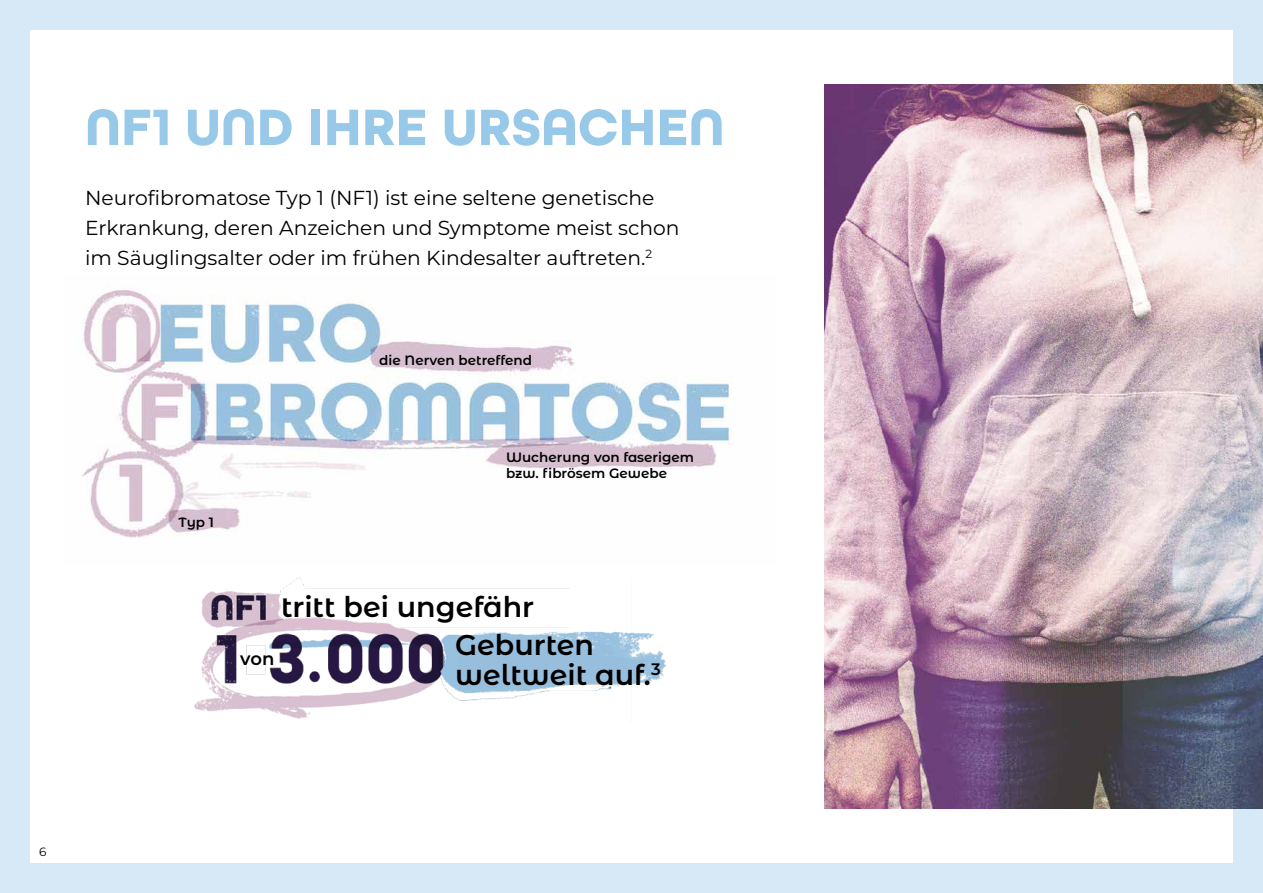
<style>
.page{position:relative;width:1263px;height:893px;background:#fff}
.page>*{position:absolute;margin:0;border:0;box-sizing:border-box;transform-origin:0 0}
.t1{font:700 54px "All Round Gothic";color:#99c9e8}
.t2{font:600 28.5px/29.5px "Montserrat Alternates";color:#000}
.t3{font:20.25px/30px "Montserrat";color:#000}
.t4{font:600 18px "Montserrat Alternates";color:#000}
.t5{font:600 13.5px/16.5px "Montserrat Alternates";color:#000}
.t6{font:12px "Montserrat";color:#000}
</style>
<div class="page">
<img style="left:82px;top:284px;width:651px;height:254px">
<div style="left:0;top:0;width:1263px;height:893px;border:30px solid #d7e9f6"></div>
<img style="left:194px;top:578px;width:472px;height:141px">
<img style="left:825px;top:85px;width:438px;height:723px">
<hr style="left:0;top:892px;width:1263px;height:1px;background:#d7e9f6">
<h1 class="t1" style="left:85px;top:95px;width:641px">NF1 UND IHRE URSACHEN</h1>
<p class="t3" style="left:85px;top:182px;width:596px">Neurofibromatose Typ 1 (NF1) ist eine seltene genetische<br>Erkrankung, deren Anzeichen und Symptome meist schon im Säuglingsalter oder im frühen Kindesalter auftreten.<sup>2</sup></p>
<p class="t5" style="left:379px;top:351px;width:154px">die Nerven betreffend</p>
<p class="t5" style="left:179px;top:513px;width:37px">Typ 1</p>
<p class="t5" style="left:506px;top:448px;width:190px">Wucherung von faserigem bzw. fibrösem Gewebe</p>
<p class="t4" style="left:240px;top:645px;width:36px">von</p>
<h2 class="t2" style="left:281px;top:591px;width:255px">tritt bei ungefähr</h2>
<h2 class="t2" style="left:455px;top:629px;width:207px">Geburten weltweit auf.<sup>3</sup></h2>
<p class="t6" style="left:39px;top:844px;width:9px">6</p>
</div>
